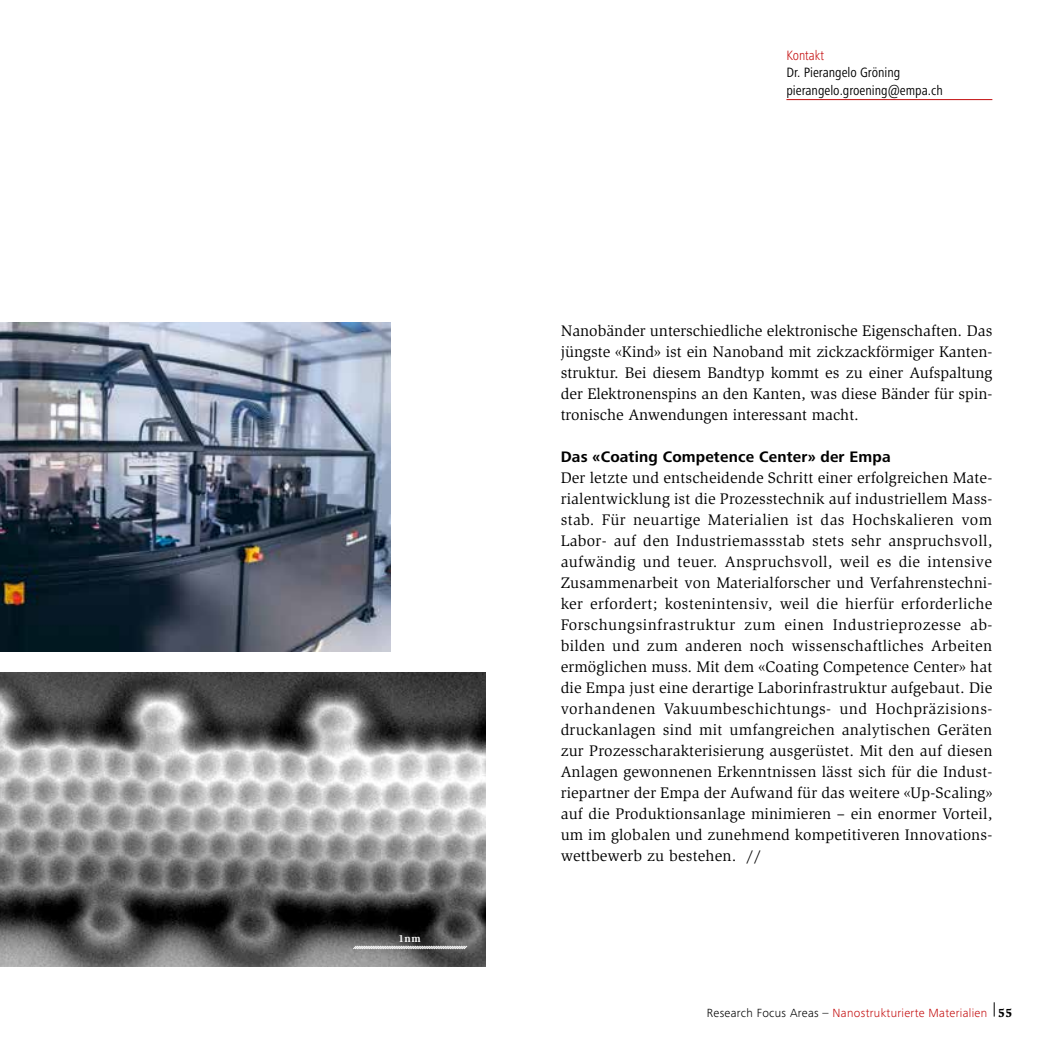
<style>
.page{position:relative;width:1042px;height:1042px;background:#fff}
.page>*{position:absolute;margin:0;border:0;box-sizing:border-box;transform-origin:0 0}
.t1{font:15.75px/21px "Slimbach Std";color:#000;text-align:justify}
.t2{font:700 15.75px "Frutiger Next Pro";letter-spacing:.01em;color:#000}
.t3{font:condensed 14px/17.5px "Frutiger Next Pro";color:#000}
.t4{font:300 condensed 14px "Frutiger Next Pro";color:#c40d0e}
.t5{font:300 12.25px "Frutiger Next Pro";letter-spacing:.025em;color:#c40d0e}
.t6{font:700 10.5px "Slimbach Std";color:#fff}
.s1{color:#000}
.s2{font-family:"Slimbach Std";font-weight:900;color:#000}
</style>
<div class="page">
<svg style="left:994px;top:1002px;width:1px;height:14px"></svg>
<hr style="left:786px;top:99px;width:206px;height:1px;background:#c40d0e">
<img style="left:0;top:322px;width:390px;height:329px">
<img style="left:0;top:672px;width:485px;height:294px">
<svg style="left:352px;top:945px;width:116px;height:5px"></svg>
<p class="t6" style="left:398px;top:932px;width:24px">1nm</p>
<p class="t4" style="left:786px;top:47px;width:39px">Kontakt</p>
<p class="t3" style="left:786px;top:64px;width:158px">Dr. Pierangelo Gröning pierangelo.groening@empa.ch</p>
<p class="t1" style="left:561px;top:320px;width:433px">Nanobänder unterschiedliche elektronische Eigenschaften. Das jüngste «Kind» ist ein Nanoband mit zickzackförmiger Kanten&shy;struktur. Bei diesem Bandtyp kommt es zu einer Aufspaltung der Elektronenspins an den Kanten, was diese Bänder für spin&shy;tronische Anwendungen interessant macht.</p>
<p class="t2" style="left:561px;top:448px;width:331px">Das «Coating Competence Center» der Empa</p>
<p class="t1" style="left:561px;top:467px;width:433px">Der letzte und entscheidende Schritt einer erfolgreichen Mate&shy;rialentwicklung ist die Prozesstechnik auf industriellem Mass&shy;stab. Für neuartige Materialien ist das Hochskalieren vom Labor- auf den Industriemassstab stets sehr anspruchsvoll, aufwändig und teuer. Anspruchsvoll, weil es die intensive Zusammenarbeit von Materialforscher und Verfahrenstechni&shy;ker erfordert; kostenintensiv, weil die hierfür erforderliche Forschungsinfrastruktur zum einen Industrieprozesse ab&shy;bilden und zum anderen noch wissenschaftliches Arbeiten ermöglichen muss. Mit dem «Coating Competence Center» hat die Empa just eine derartige Laborinfrastruktur aufgebaut. Die vorhandenen Vakuumbeschichtungs- und Hochpräzisions&shy;druckanlagen sind mit umfangreichen analytischen Geräten zur Prozesscharakterisierung ausgerüstet. Mit den auf diesen Anlagen gewonnenen Erkenntnissen lässt sich für die Indust&shy;riepartner der Empa der Aufwand für das weitere «Up-Scaling» auf die Produktionsanlage minimieren – ein enormer Vorteil, um im globalen und zunehmend kompetitiveren Innovations&shy;wettbewerb zu bestehen. //</p>
<p class="t5" style="left:707px;top:1005px;width:307px"><span class="s1">Research Focus Areas –</span> Nanostrukturierte Materialien <span class="s2">55</span></p>
</div>
